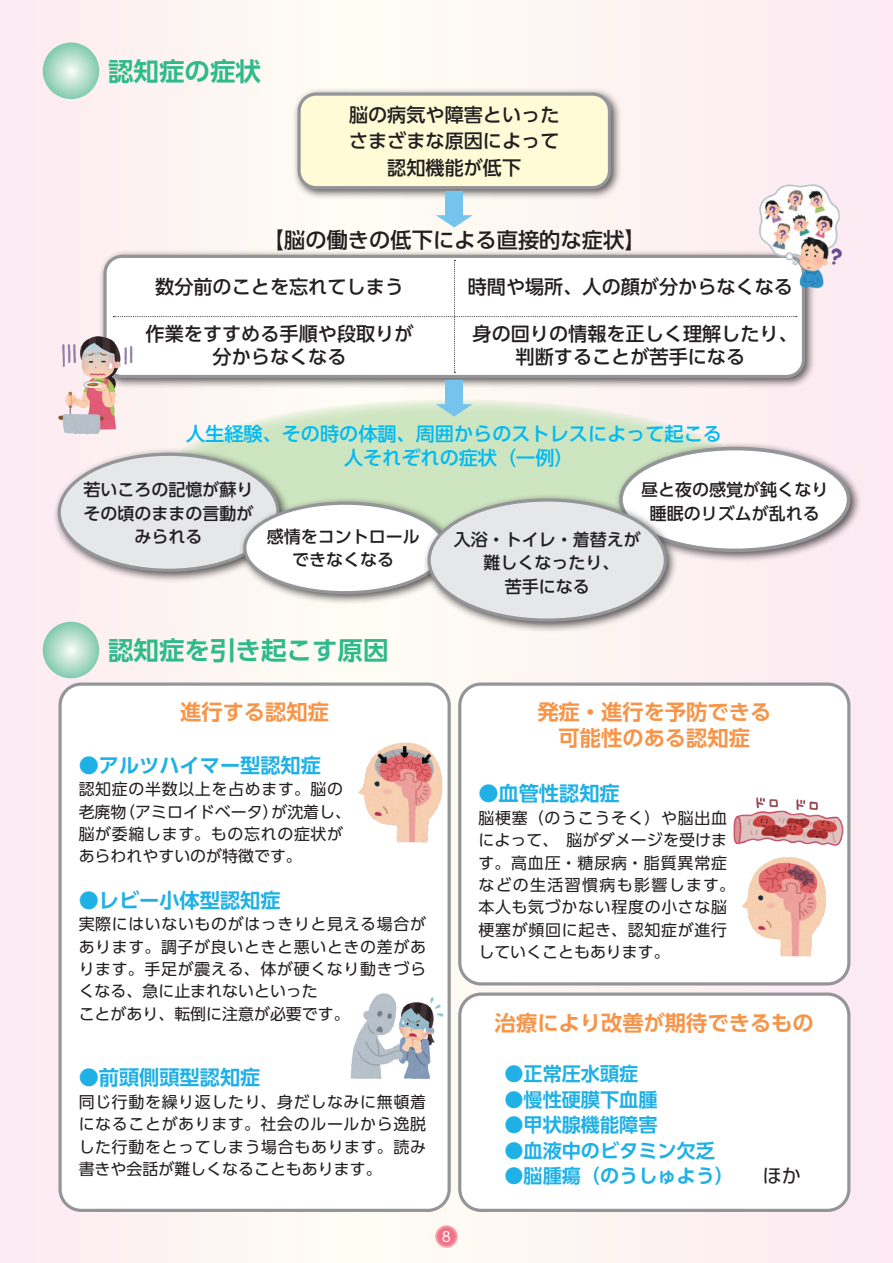
<style>
.page{position:relative;width:893px;height:1263px;background:#fdf0f2}
.page>*{position:absolute;margin:0;border:0;box-sizing:border-box;transform-origin:0 0}
.t1{font:700 25.5px "UD Shin Go Pr 6 De";color:#2fba8c}
.t2{font:700 21.3px "UD Shin Go Pr 6 De";color:#f79447}
.t3{font:500 21.3px "UD Shin Go Pr 6";color:#231f20}
.t4{font:700 20.25px "UD Shin Go Pr 6 De";color:#1fb0e6}
.t5{font:500 19.2px "UD Shin Go Pr 6";color:#231f20}
.t6{font:700 19.2px "UD Shin Go Pr 6 De";color:#1fb0e6}
.t7{font:500 19.2px "UD Shin Go Pr 6";color:#00baf1}
.t8{font:500 16.95px "UD Shin Go Pr 6";color:#231f20}
.t9{font:15.9px/22.4px "UD Shin Go Pr 6";letter-spacing:.04em;color:#231f20}
.t10{font:15.9px "UD Shin Go Pr 6";color:#231f20}
.t11{font:13.8px "UD Shin Go Pr 6";color:#fff}
.s1{font-family:"UD Shin Go Pr 6";font-weight:400;color:#231f20}
</style>
<div class="page">
<div style="left:162px;top:399px;width:586px;height:154px;background:#cde5c1;border-radius:50%"></div>
<div style="left:292px;top:87px;width:330px;height:114px;background:#231f20;opacity:.75"></div>
<div style="left:299px;top:94px;width:310px;height:94px;background:#fffbd6;border-radius:17px"></div>
<div style="left:297px;top:92px;width:314px;height:97px;border:3px solid #939598;border-radius:17px"></div>
<div style="left:98px;top:249px;width:718px;height:140px;background:#231f20;opacity:.75"></div>
<div style="left:105px;top:256px;width:698px;height:120px;background:#fff;border-radius:17px"></div>
<div style="left:103px;top:255px;width:702px;height:123px;border:3px solid #939598;border-radius:17px"></div>
<div style="left:60px;top:684px;width:389px;height:526px;background:#fff;border-radius:21px"></div>
<div style="left:58px;top:682px;width:393px;height:530px;border:3px solid #939598;border-radius:21px"></div>
<div style="left:460px;top:684px;width:389px;height:300px;background:#fff;border-radius:21px"></div>
<div style="left:458px;top:682px;width:392px;height:303px;border:3px solid #939598;border-radius:21px"></div>
<div style="left:460px;top:994px;width:389px;height:216px;background:#fff;border-radius:21px"></div>
<div style="left:458px;top:992px;width:392px;height:220px;border:3px solid #939598;border-radius:21px"></div>
<div style="left:53px;top:447px;width:238px;height:136px;background:#231f20;opacity:.75"></div>
<div style="left:59px;top:454px;width:219px;height:116px;background:#e6e7e9;border-radius:50%"></div>
<div style="left:239px;top:496px;width:218px;height:109px;background:#231f20;opacity:.75"></div>
<div style="left:245px;top:503px;width:200px;height:90px;background:#fff;border-radius:50%"></div>
<div style="left:243px;top:502px;width:203px;height:92px;border:3px solid #939598;border-radius:50%"></div>
<div style="left:614px;top:441px;width:247px;height:122px;background:#231f20;opacity:.75"></div>
<div style="left:621px;top:449px;width:228px;height:101px;background:#fff;border-radius:50%"></div>
<div style="left:619px;top:447px;width:231px;height:105px;border:4px solid #939598;border-radius:50%"></div>
<svg style="left:436px;top:215px;width:37px;height:12px"></svg>
<div style="left:446px;top:192px;width:17px;height:24px;background:#74c4ed"></div>
<svg style="left:436px;top:404px;width:37px;height:12px"></svg>
<div style="left:446px;top:381px;width:17px;height:24px;background:#74c4ed"></div>
<svg style="left:113px;top:260px;width:684px;height:113px"></svg>
<div style="left:423px;top:493px;width:255px;height:140px;background:#231f20;opacity:.75"></div>
<div style="left:429px;top:500px;width:236px;height:120px;background:#e6e7e9;border-radius:50%"></div>
<div style="left:427px;top:498px;width:240px;height:124px;border:3px solid #939598;border-radius:50%"></div>
<img style="left:358px;top:739px;width:93px;height:106px">
<img style="left:350px;top:993px;width:94px;height:86px">
<img style="left:742px;top:863px;width:85px;height:94px">
<img style="left:733px;top:797px;width:111px;height:66px">
<svg style="left:43px;top:43px;width:56px;height:56px;background:#aadac7"></svg>
<svg style="left:43px;top:622px;width:56px;height:56px;background:#aadac7"></svg>
<img style="left:58px;top:333px;width:81px;height:102px">
<img style="left:749px;top:184px;width:93px;height:107px">
<svg style="left:435px;top:1225px;width:23px;height:23px"></svg>
<p class="t1" style="left:108px;top:50px;width:155px">認知症の症状</p>
<p class="t5" style="left:349px;top:99px;width:212px">脳の病気や障害といった</p>
<p class="t5" style="left:349px;top:125px;width:212px">さまざまな原因によって</p>
<p class="t5" style="left:387px;top:152px;width:135px">認知機能が低下</p>
<p class="t3" style="left:263px;top:222px;width:384px">【脳の働きの低下による直接的な症状】</p>
<p class="t5" style="left:155px;top:271px;width:250px">数分前のことを忘れてしまう</p>
<p class="t5" style="left:468px;top:271px;width:327px">時間や場所、人の顔が分からなくなる</p>
<p class="t5" style="left:146px;top:318px;width:269px">作業をすすめる手順や段取りが</p>
<p class="t5" style="left:213px;top:341px;width:135px">分からなくなる</p>
<p class="t5" style="left:472px;top:318px;width:327px">身の回りの情報を正しく理解したり、</p>
<p class="t5" style="left:516px;top:341px;width:231px">判断することが苦手になる</p>
<p class="t7" style="left:186px;top:418px;width:537px">人生経験、その時の体調、周囲からのストレスによって起こる</p>
<p class="t7" style="left:344px;top:442px;width:231px">人それぞれの症状（一例）</p>
<p class="t8" style="left:84px;top:476px;width:172px">若いころの記憶が蘇り</p>
<p class="t8" style="left:84px;top:500px;width:172px">その頃のままの言動が</p>
<p class="t8" style="left:135px;top:523px;width:70px">みられる</p>
<p class="t8" style="left:454px;top:526px;width:189px">入浴・トイレ・着替えが</p>
<p class="t8" style="left:483px;top:549px;width:138px">難しくなったり、</p>
<p class="t8" style="left:505px;top:572px;width:87px">苦手になる</p>
<p class="t8" style="left:641px;top:476px;width:189px">昼と夜の感覚が鈍くなり</p>
<p class="t8" style="left:650px;top:500px;width:172px">睡眠のリズムが乱れる</p>
<p class="t8" style="left:267px;top:522px;width:155px">感情をコントロール</p>
<p class="t8" style="left:292px;top:546px;width:104px">できなくなる</p>
<p class="t1" style="left:108px;top:629px;width:282px">認知症を引き起こす原因</p>
<p class="t2" style="left:180px;top:695px;width:150px">進行する認知症</p>
<p class="t2" style="left:537px;top:695px;width:235px">発症・進行を予防できる</p>
<p class="t2" style="left:559px;top:720px;width:193px">可能性のある認知症</p>
<p class="t4" style="left:79px;top:748px;width:244px">●アルツハイマー型認知症</p>
<p class="t9" style="left:79px;top:778px;width:274px">認知症の半数以上を占めます。脳の老廃物（アミロイドベータ）が沈着し、脳が委縮します。もの忘れの症状があらわれやすいのが特徴です。</p>
<p class="t4" style="left:79px;top:883px;width:203px">●レビー小体型認知症</p>
<p class="t9" style="left:79px;top:913px;width:349px;text-align:justify">実際にはいないものがはっきりと見える場合があります。調子が良いときと悪いときの差があります。手足が震える、体が硬くなり動きづらくなる、急に止まれないといった</p>
<p class="t10" style="left:79px;top:1001px;width:273px">ことがあり、転倒に注意が必要です。</p>
<p class="t4" style="left:79px;top:1061px;width:183px">●前頭側頭型認知症</p>
<p class="t9" style="left:79px;top:1090px;width:349px;text-align:justify">同じ行動を繰り返したり、身だしなみに無頓着になることがあります。社会のルールから逸脱した行動をとってしまう場合もあります。読み書きや会話が難しくなることもあります。</p>
<p class="t11" style="left:442px;top:1225px;width:11px">8</p>
<p class="t4" style="left:478px;top:777px;width:143px">●血管性認知症</p>
<p class="t9" style="left:478px;top:806px;width:258px">脳梗塞（のうこうそく）や脳出血によって、　脳がダメージを受けます。高血圧・糖尿病・脂質異常症などの生活習慣病も影響します。本人も気づかない程度の小さな脳梗塞が頻回に起き、認知症が進行していくこともあります。</p>
<p class="t2" style="left:495px;top:1006px;width:320px">治療により改善が期待できるもの</p>
<p class="t6" style="left:504px;top:1058px;width:135px">●正常圧水頭症</p>
<p class="t6" style="left:504px;top:1083px;width:155px">●慢性硬膜下血腫</p>
<p class="t6" style="left:504px;top:1109px;width:155px">●甲状腺機能障害</p>
<p class="t6" style="left:504px;top:1135px;width:212px">●血液中のビタミン欠乏</p>
<p class="t6" style="left:504px;top:1160px;width:298px">●脳腫瘍（のうしゅよう）　　<span class="s1">ほか</span></p>
</div>
